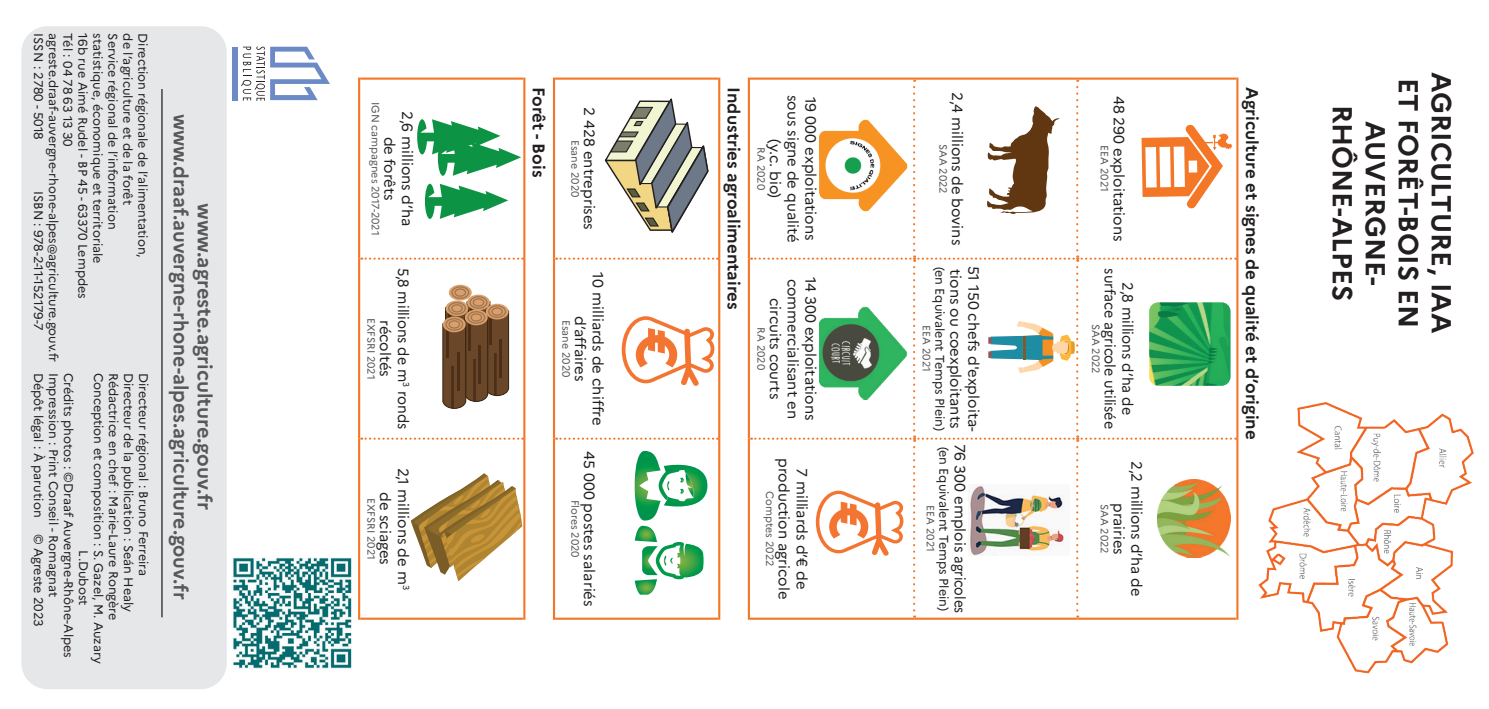
<style>
.page{position:relative;width:1489px;height:709px;background:#fff}
.page>*{position:absolute;margin:0;border:0;box-sizing:border-box;transform-origin:0 0}
.t1{font:700 27.5px/33px "Marianne";color:#231f20;text-align:center}
.t2{font:700 20px/24px "Marianne";color:#57585a;text-align:center}
.t3{font:700 17px "Marianne";color:#231f20}
.t4{font:14.75px/17.8px "Marianne";color:#231f20;text-align:center}
.t5{font:14.75px/17.8px "Marianne";color:#231f20;text-align:center;scale:.96 1}
.t6{font:14.75px "Marianne";color:#231f20;scale:.95 1}
.t7{font:12.5px/15px "Marianne";color:#231f20}
.t8{font:12.5px "Marianne";letter-spacing:-.02em;color:#231f20}
.t9{font:10.5px "Marianne";color:#57585a}
</style>
<div class="page">
<div style="left:232px;top:47px;width:6px;height:53px;background:#6c8bc6"></div>
<svg style="left:241px;top:46px;width:89px;height:55px"></svg>
<img style="left:233px;top:557px;width:119px;height:112px">
<img style="left:1258px;top:402px;width:214px;height:271px">
<div style="left:21px;top:26px;width:206px;height:663px;background:#e6e7e9;border-radius:26px"></div>
<hr style="left:161px;top:89px;width:2px;height:528px;background:#231f20">
<hr style="left:1236px;top:78px;width:2px;height:181px;background:#f47728">
<hr style="left:1077px;top:78px;width:159px;height:2px;background:#f47728">
<hr style="left:1236px;top:259px;width:2px;height:179px;background:#f47728">
<hr style="left:1236px;top:438px;width:2px;height:181px;background:#f47728">
<hr style="left:1077px;top:617px;width:159px;height:2px;background:#f47728">
<hr style="left:914px;top:78px;width:163px;height:2px;background:#f47728">
<hr style="left:914px;top:617px;width:163px;height:2px;background:#f47728">
<hr style="left:750px;top:78px;width:164px;height:2px;background:#f47728">
<hr style="left:750px;top:617px;width:164px;height:2px;background:#f47728">
<hr style="left:555px;top:78px;width:163px;height:2px;background:#f47728">
<hr style="left:555px;top:617px;width:163px;height:2px;background:#f47728">
<hr style="left:553px;top:78px;width:2px;height:181px;background:#f47728">
<hr style="left:553px;top:259px;width:2px;height:179px;background:#f47728">
<hr style="left:553px;top:438px;width:2px;height:181px;background:#f47728">
<hr style="left:747px;top:78px;width:3px;height:181px;background:#f47728">
<hr style="left:747px;top:259px;width:3px;height:179px;background:#f47728">
<hr style="left:747px;top:438px;width:3px;height:181px;background:#f47728">
<hr style="left:718px;top:78px;width:2px;height:181px;background:#f47728">
<hr style="left:718px;top:259px;width:2px;height:179px;background:#f47728">
<hr style="left:718px;top:438px;width:2px;height:181px;background:#f47728">
<hr style="left:523px;top:78px;width:2px;height:181px;background:#f47728">
<hr style="left:360px;top:78px;width:163px;height:2px;background:#f47728">
<hr style="left:523px;top:259px;width:2px;height:179px;background:#f47728">
<hr style="left:523px;top:438px;width:2px;height:181px;background:#f47728">
<hr style="left:360px;top:617px;width:163px;height:2px;background:#f47728">
<hr style="left:358px;top:78px;width:2px;height:181px;background:#f47728">
<hr style="left:358px;top:259px;width:2px;height:179px;background:#f47728">
<hr style="left:358px;top:438px;width:2px;height:181px;background:#f47728">
<svg style="left:361px;top:257px;width:162px;height:3px"></svg>
<svg style="left:361px;top:437px;width:162px;height:3px"></svg>
<svg style="left:556px;top:257px;width:162px;height:3px"></svg>
<svg style="left:556px;top:437px;width:162px;height:3px"></svg>
<svg style="left:751px;top:80px;width:485px;height:537px"></svg>
<img style="left:819px;top:306px;width:88px;height:93px">
<img style="left:819px;top:119px;width:88px;height:93px">
<svg style="left:621px;top:316px;width:93px;height:70px"></svg>
<svg style="left:634px;top:451px;width:73px;height:69px"></svg>
<svg style="left:634px;top:526px;width:69px;height:68px"></svg>
<svg style="left:442px;top:285px;width:67px;height:124px"></svg>
<hr style="left:456px;top:352px;width:3px;height:38px;background:#4b2e18">
<svg style="left:411px;top:473px;width:111px;height:108px"></svg>
<svg style="left:604px;top:98px;width:105px;height:135px"></svg>
<svg style="left:425px;top:184px;width:83px;height:35px"></svg>
<svg style="left:417px;top:119px;width:104px;height:57px"></svg>
<img style="left:968px;top:484px;width:101px;height:71px">
<p class="t8" style="left:75px;top:33px;width:115px;rotate:90deg">Tél : 04 78 63 13 30</p>
<p class="t7" style="left:90px;top:33px;width:267px;rotate:90deg">16b rue Aimé Rudel - BP 45 - 63370 Lempdes</p>
<p class="t7" style="left:105px;top:33px;width:232px;rotate:90deg">statistique, économique et territoriale</p>
<p class="t7" style="left:120px;top:33px;width:198px;rotate:90deg">Service régional de l’information</p>
<p class="t7" style="left:135px;top:33px;width:173px;rotate:90deg">de l’agriculture et de la forêt</p>
<p class="t7" style="left:150px;top:33px;width:226px;rotate:90deg">Direction régionale de l’alimentation,</p>
<p class="t7" style="left:61px;top:191px;width:173px;text-indent:-158px;rotate:90deg">agreste.draaf-auvergne-rhone-alpes@agriculture.gouv.fr<br>ISBN : 978-2-11-152179-7</p>
<p class="t7" style="left:46px;top:33px;width:108px;rotate:90deg">ISSN : 2780 - 5018</p>
<p class="t7" style="left:46px;top:372px;width:146px;rotate:90deg">Dépôt légal : À parution</p>
<p class="t7" style="left:61px;top:372px;width:226px;rotate:90deg">Impression : Print Conseil - Romagnat</p>
<p class="t7" style="left:76px;top:372px;width:287px;rotate:90deg">Crédits photos : ©Draaf Auvergne-Rhône-Alpes</p>
<p class="t7" style="left:106px;top:372px;width:292px;rotate:90deg">Conception et composition : S. Gazel, M. Auzary</p>
<p class="t7" style="left:121px;top:372px;width:249px;rotate:90deg">Rédactrice en chef : Marie-Laure Rongère</p>
<p class="t7" style="left:136px;top:372px;width:241px;rotate:90deg">Directeur de la publication : Seán Healy</p>
<p class="t7" style="left:151px;top:372px;width:205px;rotate:90deg">Directeur régional : Bruno Ferreira</p>
<p class="t7" style="left:46px;top:533px;width:95px;rotate:90deg">© Agreste 2023</p>
<p class="t7" style="left:91px;top:550px;width:56px;rotate:90deg">L.Dubost</p>
<h2 class="t2" style="left:218px;top:114px;width:487px;rotate:90deg">www.agreste.agriculture.gouv.fr www.draaf.auvergne-rhone-alpes.agriculture.gouv.fr</h2>
<p class="t9" style="left:382px;top:102px;width:135px;rotate:90deg">IGN campagnes 2017-2021</p>
<p class="t4" style="left:416px;top:111px;width:117px;rotate:90deg">2,6 millions d’ha de forêts</p>
<p class="t6" style="left:412px;top:268px;width:171px;rotate:90deg">5,8 millions de m<sup>3</sup> ronds</p>
<p class="t9" style="left:378px;top:318px;width:63px;rotate:90deg">EXFSRI 2021</p>
<p class="t4" style="left:394px;top:320px;width:58px;rotate:90deg">récoltés</p>
<p class="t4" style="left:412px;top:467px;width:124px;rotate:90deg">2,1 millions de m<sup>3 </sup>de sciages</p>
<p class="t9" style="left:378px;top:497px;width:63px;rotate:90deg">EXFSRI 2021</p>
<h3 class="t3" style="left:552px;top:87px;width:92px;rotate:90deg">Forêt - Bois</h3>
<p class="t4" style="left:598px;top:107px;width:124px;rotate:90deg">2 428 entreprises</p>
<p class="t9" style="left:581px;top:140px;width:59px;rotate:90deg">Esane 2020</p>
<p class="t4" style="left:607px;top:272px;width:155px;rotate:90deg">10 milliards de chiffre d’affaires</p>
<p class="t9" style="left:572px;top:320px;width:59px;rotate:90deg">Esane 2020</p>
<p class="t4" style="left:598px;top:451px;width:157px;rotate:90deg">45 000 postes salariés</p>
<p class="t9" style="left:581px;top:499px;width:60px;rotate:90deg">Flores 2020</p>
<h3 class="t3" style="left:747px;top:87px;width:224px;rotate:90deg">Industries agroalimentaires</h3>
<p class="t4" style="left:802px;top:95px;width:149px;rotate:90deg">sous signe de qualité</p>
<p class="t4" style="left:819px;top:97px;width:145px;rotate:90deg">19 000 exploitations</p>
<p class="t4" style="left:784px;top:139px;width:60px;rotate:90deg">(y.c. bio)</p>
<p class="t9" style="left:767px;top:147px;width:44px;rotate:90deg">RA 2020</p>
<p class="t4" style="left:802px;top:278px;width:142px;rotate:90deg">commercialisant en</p>
<p class="t4" style="left:819px;top:277px;width:145px;rotate:90deg">14 300 exploitations</p>
<p class="t4" style="left:784px;top:298px;width:103px;rotate:90deg">circuits courts</p>
<p class="t9" style="left:767px;top:327px;width:44px;rotate:90deg">RA 2020</p>
<p class="t4" style="left:810px;top:458px;width:143px;rotate:90deg">7 milliards d’€ de production agricole</p>
<p class="t9" style="left:776px;top:491px;width:76px;rotate:90deg">Comptes 2022</p>
<p class="t4" style="left:966px;top:92px;width:154px;rotate:90deg">2,4 millions de bovins</p>
<p class="t9" style="left:949px;top:144px;width:51px;rotate:90deg">SAA 2022</p>
<p class="t4" style="left:982px;top:266px;width:167px;text-align:left;rotate:90deg">51 150 chefs d'exploita&shy;tions ou coexploitants</p>
<p class="t7" style="left:947px;top:266px;width:166px;rotate:90deg">(en Equivalent Temps Plein)</p>
<p class="t9" style="left:933px;top:325px;width:48px;rotate:90deg">EEA 2021</p>
<p class="t4" style="left:968px;top:444px;width:171px;rotate:90deg">76 300 emplois agricoles</p>
<p class="t7" style="left:951px;top:446px;width:166px;rotate:90deg">(en Equivalent Temps Plein)</p>
<p class="t9" style="left:937px;top:505px;width:48px;rotate:90deg">EEA 2021</p>
<p class="t4" style="left:1127px;top:96px;width:147px;rotate:90deg">48 290 exploitations</p>
<p class="t9" style="left:1111px;top:145px;width:48px;rotate:90deg">EEA 2021</p>
<p class="t5" style="left:1136px;top:268px;width:169px;rotate:90deg">2,8 millions d’ha de surface agricole utilisée</p>
<p class="t9" style="left:1102px;top:324px;width:51px;rotate:90deg">SAA 2022</p>
<p class="t4" style="left:1145px;top:461px;width:137px;rotate:90deg">2,2 millions d’ha de</p>
<p class="t9" style="left:1111px;top:504px;width:51px;rotate:90deg">SAA 2022</p>
<p class="t4" style="left:1127px;top:503px;width:53px;rotate:90deg">prairies</p>
<h3 class="t3" style="left:1265px;top:87px;width:354px;rotate:90deg">Agriculture et signes de qualité et d’origine</h3>
<h1 class="t1" style="left:1394px;top:104px;width:198px;rotate:90deg">AUVERGNE-<br>RHÔNE-ALPES</h1>
<h1 class="t1" style="left:1427px;top:78px;width:252px;rotate:90deg">ET FORÊT-BOIS EN</h1>
<h1 class="t1" style="left:1460px;top:72px;width:263px;rotate:90deg">AGRICULTURE, IAA</h1>
</div>
